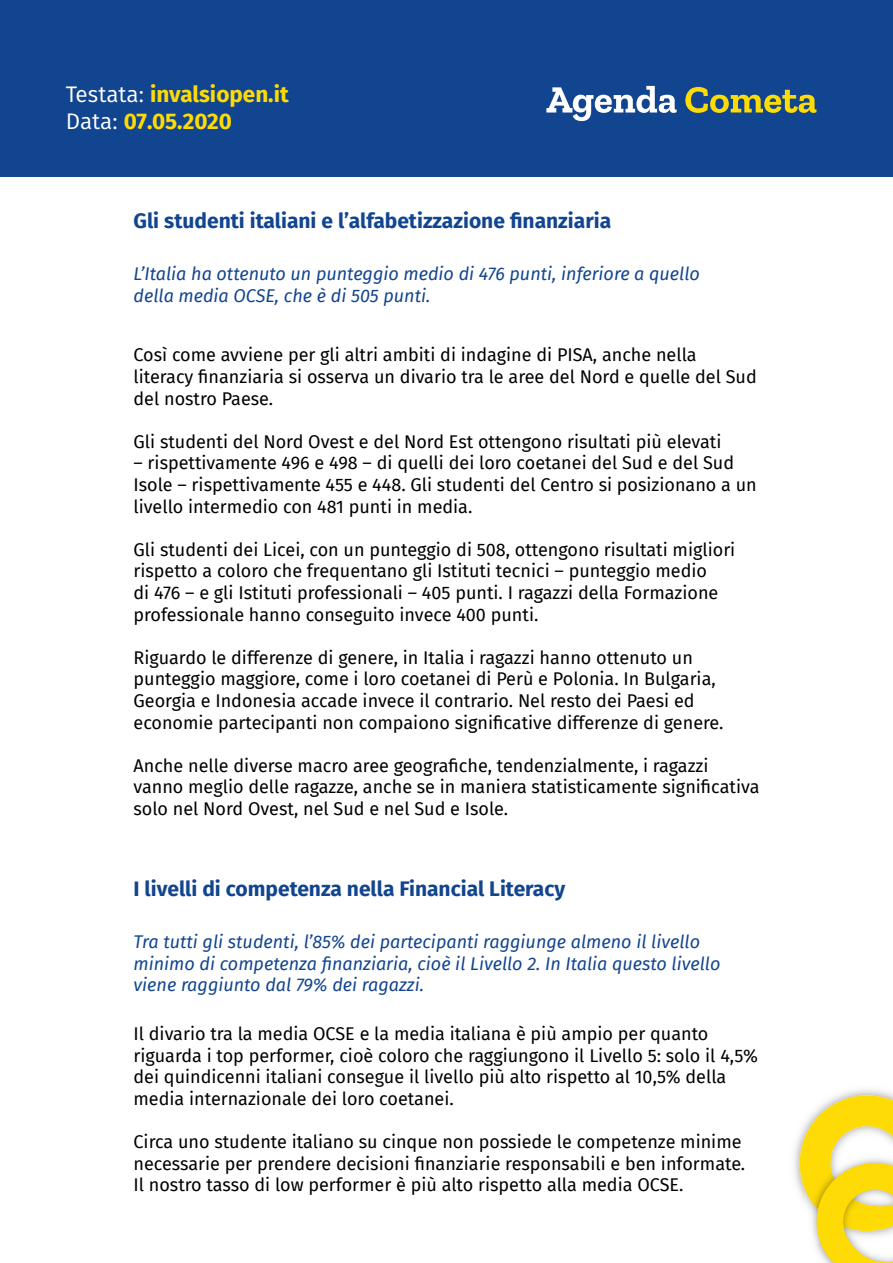
<style>
.page{position:relative;width:893px;height:1263px;background:#fff}
.page>*{position:absolute;margin:0;border:0;box-sizing:border-box;transform-origin:0 0}
.t1{font:700 22.5px/27px "Fira Sans";color:#ffdb05}
.t2{font:700 21px "Fira Sans";color:#12458f}
.t3{font:18px/21.6px "Fira Sans";color:#000}
.t4{font:italic 18px/21.6px "Fira Sans";color:#12458f}
.s1{font-weight:400;color:#fff}
</style>
<div class="page">
<svg style="left:794px;top:1089px;width:99px;height:174px"></svg>
<div style="left:0;top:0;width:893px;height:176px;background:#12458f"></div>
<svg style="left:546px;top:86px;width:131px;height:35px"></svg>
<svg style="left:685px;top:87px;width:131px;height:26px"></svg>
<p class="t1" style="left:66px;top:79px;width:224px"><span class="s1">Testata:</span> invalsiopen.it<br><span class="s1">Data:</span> 07.05.2020</p>
<p class="t2" style="left:134px;top:203px;width:479px">Gli studenti italiani e l’alfabetizzazione finanziaria</p>
<p class="t4" style="left:134px;top:263px;width:568px">L’Italia ha ottenuto un punteggio medio di 476 punti, inferiore a quello della media OCSE, che è di 505 punti.</p>
<p class="t3" style="left:134px;top:344px;width:625px">Così come avviene per gli altri ambiti di indagine di PISA, anche nella literacy finanziaria si osserva un divario tra le aree del Nord e quelle del Sud del nostro Paese.</p>
<p class="t3" style="left:134px;top:430px;width:589px">Gli studenti del Nord Ovest e del Nord Est ottengono risultati più elevati</p>
<p class="t3" style="left:134px;top:452px;width:625px">– rispettivamente 496 e 498 – di quelli dei loro coetanei del Sud e del Sud<br>Isole – rispettivamente 455 e 448. Gli studenti del Centro si posizionano a un livello intermedio con 481 punti in media.</p>
<p class="t3" style="left:134px;top:538px;width:603px">Gli studenti dei Licei, con un punteggio di 508, ottengono risultati migliori rispetto a coloro che frequentano gli Istituti tecnici – punteggio medio<br>di 476 – e gli Istituti professionali – 405 punti. I ragazzi della Formazione professionale hanno conseguito invece 400 punti.</p>
<p class="t3" style="left:134px;top:646px;width:591px">Riguardo le differenze di genere, in Italia i ragazzi hanno ottenuto un punteggio maggiore, come i loro coetanei di Perù e Polonia. In Bulgaria, Georgia e Indonesia accade invece il contrario. Nel resto dei Paesi ed economie partecipanti non compaiono significative differenze di genere.</p>
<p class="t3" style="left:134px;top:754px;width:627px">Anche nelle diverse macro aree geografiche, tendenzialmente, i ragazzi vanno meglio delle ragazze, anche se in maniera statisticamente significativa solo nel Nord Ovest, nel Sud e nel Sud e Isole.</p>
<p class="t2" style="left:134px;top:871px;width:433px">I livelli di competenza nella Financial Literacy</p>
<p class="t4" style="left:134px;top:931px;width:588px">Tra tutti gli studenti, l’85% dei partecipanti raggiunge almeno il livello minimo di competenza finanziaria, cioè il Livello 2. In Italia questo livello viene raggiunto dal 79% dei ragazzi.</p>
<p class="t3" style="left:134px;top:1022px;width:626px">Il divario tra la media OCSE e la media italiana è più ampio per quanto riguarda i top performer, cioè coloro che raggiungono il Livello 5: solo il 4,5% dei quindicenni italiani consegue il livello più alto rispetto al 10,5% della media internazionale dei loro coetanei.</p>
<p class="t3" style="left:134px;top:1130px;width:613px">Circa uno studente italiano su cinque non possiede le competenze minime necessarie per prendere decisioni finanziarie responsabili e ben informate.<br>Il nostro tasso di low performer è più alto rispetto alla media OCSE.</p>
</div>
